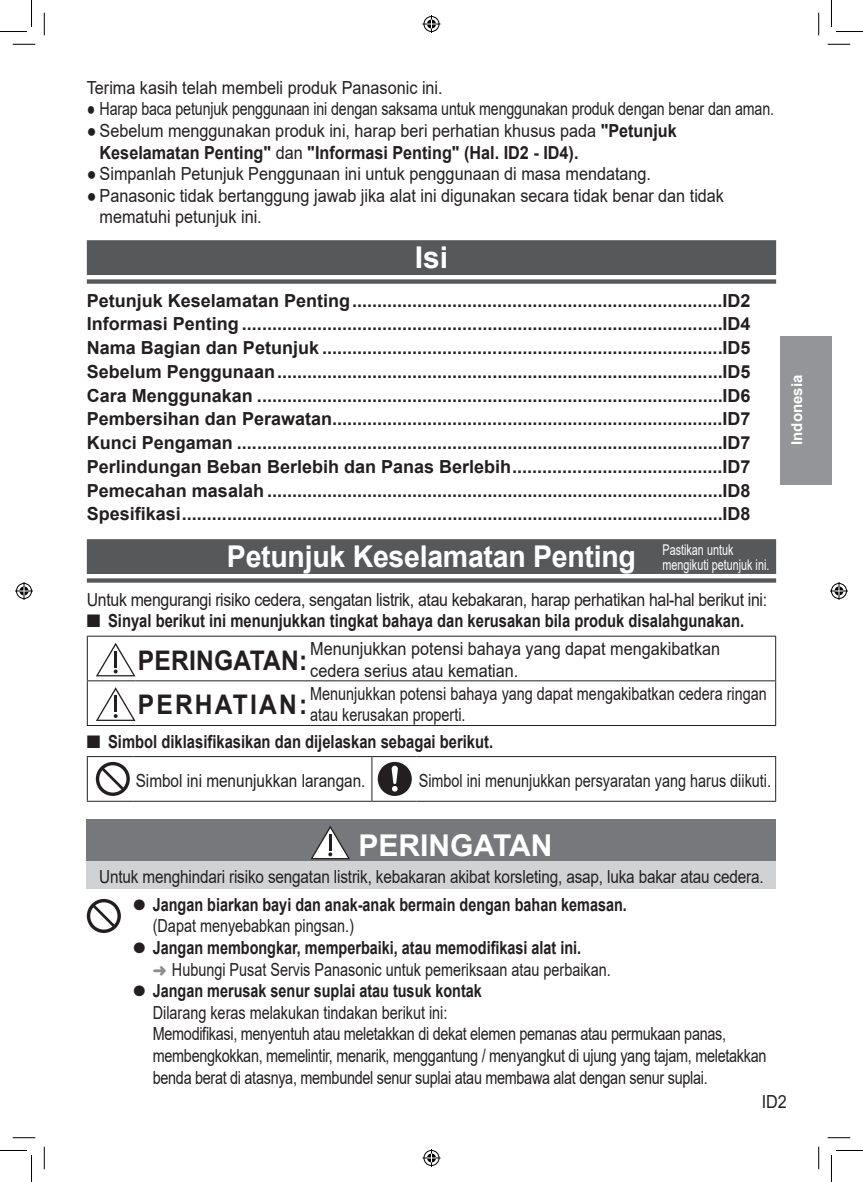
<style>
.page{position:relative;width:863px;height:1182px;background:#fff}
.page>*{position:absolute;margin:0;border:0;box-sizing:border-box;transform-origin:0 0}
._00_title_01{font:700 30px "Arial";letter-spacing:-.01em;color:#fff;scale:.95 1}
._00_table_Header01{font:700 30px "Arial";color:#fff}
._00_title_01-2{font:700 30px "Arial";letter-spacing:-.01em;color:#fff}
._00_PL_body{font:700 27px "Arial";letter-spacing:.01em;color:#231f20;scale:.91 1}
._00_PL_body-2{font:700 27px "Arial";letter-spacing:.09em;color:#231f20;scale:.91 1}
.t1{font:700 18px "Arial";color:#231f20}
._00_PL_list_dot_body{font:18px/21.6px "Arial";color:#231f20;scale:.9 1}
._00_PL_list_dot_body-2{font:18px/21.6px "Arial";letter-spacing:-.02em;color:#231f20;scale:.8 1}
.t2{font:700 18px "Arial";color:#231f20;scale:.8 1}
.t3{font:700 18px "Arial";color:#231f20;scale:.82 1}
._00_PL_body-3{font:18px/21.6px "Arial";color:#231f20;scale:.8 1}
._00_PL_list_dot_body-3{font:18px "Arial";color:#231f20;scale:.8 1}
._00_PL_body-4{font:18px/21.6px "Arial";color:#231f20;scale:.9 1}
._00_PL_body-5{font:18px "Arial";letter-spacing:-.02em;color:#231f20;scale:.88 1}
._00_PL_body_C{font:18px "Arial";letter-spacing:-.01em;color:#231f20;scale:.85 1}
._00_PL_list_dot_body-4{font:18px "Arial";color:#231f20;scale:.79 1}
._00_PL_body-6{font:18px "Arial";color:#231f20;scale:.85 1}
.t4{font:700 15px "Arial";color:#fff}
._00_Body_10pt{font:14.85px/15px "Arial";color:#fff;scale:.73 1}
.s1{font-weight:700}
.s2{color:#8a8c8f}
</style>
<div class="page">
<div style="left:780px;top:336px;width:51px;height:148px;background:#939598"></div>
<div style="left:87px;top:240px;width:689px;height:35px;background:#57585a"></div>
<div style="left:87px;top:279px;width:689px;height:5px;background:#57585a"></div>
<div style="left:87px;top:539px;width:689px;height:35px;background:#57585a"></div>
<svg style="left:87px;top:578px;width:689px;height:4px;background:#646567"></svg>
<hr style="left:136px;top:635px;width:174px;height:1px;background:#231f20">
<hr style="left:136px;top:680px;width:174px;height:1px;background:#231f20">
<hr style="left:136px;top:725px;width:174px;height:1px;background:#231f20">
<hr style="left:87px;top:636px;width:1px;height:44px;background:#231f20">
<hr style="left:87px;top:681px;width:1px;height:44px;background:#231f20">
<hr style="left:87px;top:635px;width:49px;height:1px;background:#231f20">
<hr style="left:87px;top:680px;width:49px;height:1px;background:#231f20">
<hr style="left:87px;top:725px;width:49px;height:1px;background:#231f20">
<hr style="left:310px;top:635px;width:466px;height:1px;background:#231f20">
<hr style="left:775px;top:636px;width:1px;height:44px;background:#231f20">
<hr style="left:775px;top:681px;width:1px;height:44px;background:#231f20">
<hr style="left:310px;top:680px;width:466px;height:1px;background:#231f20">
<hr style="left:310px;top:725px;width:466px;height:1px;background:#231f20">
<svg style="left:96px;top:643px;width:39px;height:33px"></svg>
<svg style="left:96px;top:687px;width:39px;height:33px"></svg>
<hr style="left:87px;top:757px;width:1px;height:43px;background:#231f20">
<hr style="left:87px;top:756px;width:47px;height:1px;background:#231f20">
<hr style="left:134px;top:756px;width:238px;height:1px;background:#231f20">
<hr style="left:372px;top:756px;width:44px;height:1px;background:#231f20">
<hr style="left:416px;top:756px;width:360px;height:1px;background:#231f20">
<hr style="left:371px;top:757px;width:1px;height:43px;background:#231f20">
<hr style="left:87px;top:800px;width:47px;height:1px;background:#231f20">
<hr style="left:134px;top:800px;width:238px;height:1px;background:#231f20">
<hr style="left:372px;top:800px;width:44px;height:1px;background:#231f20">
<hr style="left:416px;top:800px;width:360px;height:1px;background:#231f20">
<hr style="left:775px;top:757px;width:1px;height:43px;background:#231f20">
<svg style="left:96px;top:761px;width:34px;height:34px"></svg>
<svg style="left:99px;top:765px;width:27px;height:27px"></svg>
<svg style="left:101px;top:767px;width:23px;height:23px"></svg>
<svg style="left:377px;top:761px;width:35px;height:34px"></svg>
<div style="left:87px;top:818px;width:689px;height:43px;background:#76787b"></div>
<div style="left:87px;top:861px;width:689px;height:27px;background:#d1d2d4"></div>
<svg style="left:310px;top:826px;width:40px;height:33px"></svg>
<svg style="left:87px;top:898px;width:34px;height:34px"></svg>
<svg style="left:90px;top:902px;width:27px;height:27px"></svg>
<svg style="left:92px;top:904px;width:23px;height:23px"></svg>
<svg style="left:13px;top:44px;width:22px;height:1px"></svg>
<svg style="left:827px;top:44px;width:23px;height:1px"></svg>
<svg style="left:13px;top:1137px;width:22px;height:1px"></svg>
<svg style="left:827px;top:1137px;width:23px;height:1px"></svg>
<svg style="left:44px;top:13px;width:1px;height:22px"></svg>
<svg style="left:44px;top:1146px;width:1px;height:23px"></svg>
<svg style="left:818px;top:13px;width:1px;height:22px"></svg>
<svg style="left:818px;top:1146px;width:1px;height:23px"></svg>
<svg style="left:0;top:0;width:32px;height:32px"></svg>
<svg style="left:0;top:1150px;width:32px;height:31px"></svg>
<svg style="left:831px;top:0;width:31px;height:32px"></svg>
<svg style="left:831px;top:1150px;width:31px;height:31px"></svg>
<svg style="left:422px;top:15px;width:18px;height:18px"></svg>
<svg style="left:422px;top:1149px;width:18px;height:17px"></svg>
<svg style="left:15px;top:582px;width:18px;height:18px"></svg>
<svg style="left:830px;top:582px;width:17px;height:18px"></svg>
<p class="_00_PL_body-4" style="left:87px;top:76px;width:397px">Terima kasih telah membeli produk Panasonic ini.</p>
<p class="_00_PL_list_dot_body-4" style="left:87px;top:97px;width:871px">● Harap baca petunjuk penggunaan ini dengan saksama untuk menggunakan produk dengan benar dan aman.</p>
<p class="_00_PL_list_dot_body" style="left:100px;top:120px;width:642px;text-indent:-13px">● Sebelum menggunakan produk ini, harap beri perhatian khusus pada <span class="s1">"Petunjuk<br>Keselamatan Penting"</span> dan <span class="s1">"Informasi Penting" (Hal. ID2 - ID4).</span></p>
<p class="_00_PL_list_dot_body" style="left:87px;top:163px;width:628px">● Simpanlah Petunjuk Penggunaan ini untuk penggunaan di masa mendatang.</p>
<p class="_00_PL_list_dot_body" style="left:100px;top:184px;width:695px;text-indent:-13px">● Panasonic tidak bertanggung jawab jika alat ini digunakan secara tidak benar dan tidak mematuhi petunjuk ini.</p>
<p class="_00_title_01-2" style="left:415px;top:236px;width:35px">Isi</p>
<p class="t1" style="left:87px;top:287px;width:665px">Petunjuk Keselamatan Penting..........................................................................ID2</p>
<p class="t1" style="left:87px;top:311px;width:665px">Informasi Penting ................................................................................................ID4</p>
<p class="t1" style="left:87px;top:335px;width:665px">Nama Bagian dan Petunjuk ................................................................................ID5</p>
<p class="t1" style="left:87px;top:359px;width:665px">Sebelum Penggunaan.........................................................................................ID5</p>
<p class="t1" style="left:87px;top:382px;width:665px">Cara Menggunakan .............................................................................................ID6</p>
<p class="t1" style="left:87px;top:406px;width:665px">Pembersihan dan Perawatan..............................................................................ID7</p>
<p class="t1" style="left:87px;top:430px;width:665px">Kunci Pengaman .................................................................................................ID7</p>
<p class="t1" style="left:87px;top:454px;width:665px">Perlindungan Beban Berlebih dan Panas Berlebih..........................................ID7</p>
<p class="t1" style="left:87px;top:477px;width:665px">Pemecahan masalah ...........................................................................................ID8</p>
<p class="t1" style="left:87px;top:501px;width:665px">Spesifikasi............................................................................................................ID8</p>
<p class="_00_title_01" style="left:227px;top:535px;width:432px">Petunjuk Keselamatan Penting</p>
<p class="_00_PL_body-5" style="left:87px;top:586px;width:774px">Untuk mengurangi risiko cedera, sengatan listrik, atau kebakaran, harap perhatikan hal-hal berikut ini:</p>
<p class="t3" style="left:87px;top:608px;width:803px">■ Sinyal berikut ini menunjukkan tingkat bahaya dan kerusakan bila produk disalahgunakan.</p>
<p class="_00_PL_body" style="left:138px;top:641px;width:188px">PERINGATAN:</p>
<p class="_00_PL_body-4" style="left:310px;top:638px;width:457px">Menunjukkan potensi bahaya yang dapat mengakibatkan cedera serius atau kematian.</p>
<p class="_00_PL_body-2" style="left:138px;top:685px;width:187px">PERHATIAN:</p>
<p class="_00_PL_body-3" style="left:310px;top:682px;width:572px">Menunjukkan potensi bahaya yang dapat mengakibatkan cedera ringan atau kerusakan properti.</p>
<p class="t3" style="left:87px;top:728px;width:497px">■ Simbol diklasifikasikan dan dijelaskan sebagai berikut.</p>
<p class="_00_PL_body-6" style="left:136px;top:767px;width:272px">Simbol ini menunjukkan larangan.</p>
<p class="_00_PL_body-3" style="left:418px;top:769px;width:442px">Simbol ini menunjukkan persyaratan yang harus diikuti.</p>
<p class="_00_Body_10pt" style="left:662px;top:542px;width:148px">Pastikan untuk mengikuti petunjuk ini.</p>
<p class="_00_table_Header01" style="left:358px;top:823px;width:195px">PERINGATAN</p>
<p class="_00_PL_body_C" style="left:99px;top:864px;width:783px">Untuk menghindari risiko sengatan listrik, kebakaran akibat korsleting, asap, luka bakar atau cedera.</p>
<p class="t2" style="left:134px;top:891px;width:618px">● Jangan biarkan bayi dan anak-anak bermain dengan bahan kemasan.</p>
<p class="_00_PL_list_dot_body-3" style="left:153px;top:913px;width:253px">(Dapat menyebabkan pingsan.)</p>
<p class="t2" style="left:134px;top:934px;width:561px">● Jangan membongkar, memperbaiki, atau memodifikasi alat ini.</p>
<p class="_00_PL_list_dot_body-3" style="left:153px;top:956px;width:574px"><span class="s2">➜</span> Hubungi Pusat Servis Panasonic untuk pemeriksaan atau perbaikan.</p>
<p class="t2" style="left:134px;top:978px;width:437px">● Jangan merusak senur suplai atau tusuk kontak</p>
<p class="_00_PL_list_dot_body-3" style="left:153px;top:1000px;width:370px">Dilarang keras melakukan tindakan berikut ini:</p>
<p class="_00_PL_list_dot_body-2" style="left:153px;top:1023px;width:768px">Memodifikasi, menyentuh atau meletakkan di dekat elemen pemanas atau permukaan panas, membengkokkan, memelintir, menarik, menggantung / menyangkut di ujung yang tajam, meletakkan benda berat di atasnya, membundel senur suplai atau membawa alat dengan senur suplai.</p>
<p class="t4" style="left:786px;top:445px;width:72px;rotate:-90deg">Indonesia</p>
<p class="_00_PL_list_dot_body" style="left:761px;top:1091px;width:30px">ID2</p>
</div>
